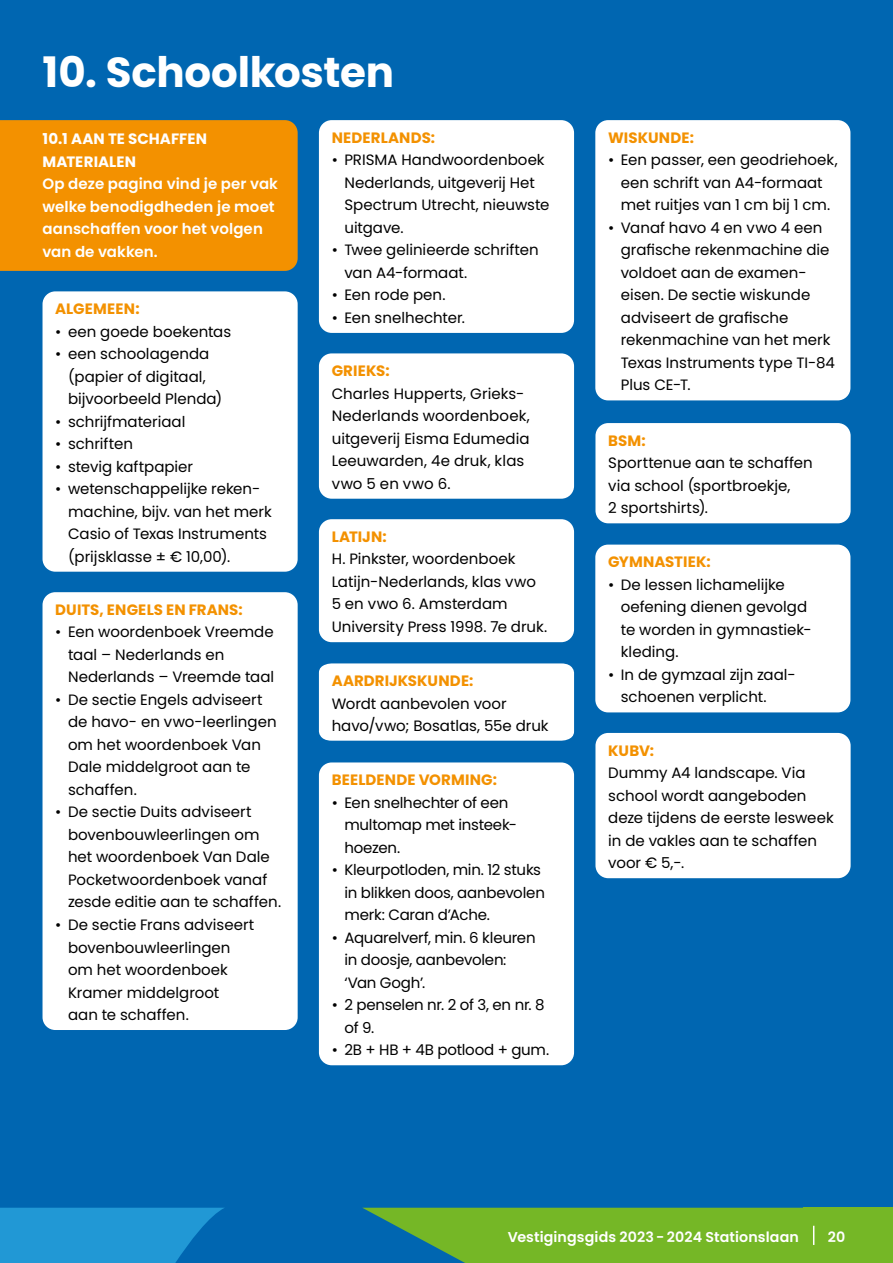
<style>
.page{position:relative;width:893px;height:1263px;background:#0066b1}
.page>*{position:absolute;margin:0;border:0;box-sizing:border-box;transform-origin:0 0}
.t1{font:700 42px "Poppins";letter-spacing:-.005em;color:#fff}
.t2{font:15px/22.5px "Poppins";color:#000}
.t3{font:700 15px "Poppins";letter-spacing:.01em;color:#f39100}
.t4{font:600 15px/22.5px "Poppins";letter-spacing:.005em;color:#fff}
.t5{font:700 15px/22.5px "Poppins";letter-spacing:.005em;color:#fff}
.t6{font:600 14.25px "Poppins";letter-spacing:.005em;color:#fff}
</style>
<div class="page">
<div style="left:0;top:120px;width:298px;height:151px;background:#f39100"></div>
<div style="left:43px;top:592px;width:255px;height:438px;background:#fff;border-radius:13px"></div>
<div style="left:43px;top:291px;width:255px;height:281px;background:#fff;border-radius:13px"></div>
<div style="left:595px;top:545px;width:255px;height:167px;background:#fff;border-radius:13px"></div>
<div style="left:319px;top:519px;width:255px;height:123px;background:#fff;border-radius:13px"></div>
<div style="left:319px;top:353px;width:255px;height:146px;background:#fff;border-radius:13px"></div>
<div style="left:319px;top:762px;width:255px;height:303px;background:#fff;border-radius:13px"></div>
<div style="left:595px;top:733px;width:256px;height:145px;background:#fff;border-radius:13px"></div>
<div style="left:319px;top:663px;width:255px;height:78px;background:#fff"></div>
<div style="left:319px;top:120px;width:255px;height:213px;background:#fff;border-radius:13px"></div>
<div style="left:595px;top:423px;width:256px;height:100px;background:#fff;border-radius:13px"></div>
<div style="left:595px;top:120px;width:255px;height:280px;background:#fff;border-radius:13px"></div>
<div style="left:760px;top:1208px;width:133px;height:55px;background:#75b726"></div>
<svg style="left:0;top:1208px;width:224px;height:55px;background:#1c91d0"></svg>
<svg style="left:363px;top:1208px;width:452px;height:55px"></svg>
<h1 class="t1" style="left:43px;top:48px;width:353px">10. Schoolkosten</h1>
<p class="t5" style="left:43px;top:128px;width:166px">10.1 AAN TE SCHAFFEN<br>MATERIALEN</p>
<p class="t4" style="left:43px;top:173px;width:237px">Op deze pagina vind je per vak welke benodigdheden je moet aanschaffen voor het volgen van de vakken.</p>
<p class="t3" style="left:55px;top:300px;width:86px">ALGEMEEN:</p>
<p class="t2" style="left:55px;top:320px;width:177px">• een goede boekentas</p>
<p class="t2" style="left:68px;top:343px;width:156px;text-indent:-13px">• een schoolagenda (papier of digitaal, bijvoorbeeld Plenda)</p>
<p class="t2" style="left:55px;top:410px;width:132px">• schrijfmateriaal</p>
<p class="t2" style="left:55px;top:433px;width:79px">• schriften</p>
<p class="t2" style="left:55px;top:455px;width:139px">• stevig kaftpapier</p>
<p class="t2" style="left:68px;top:478px;width:205px;text-indent:-13px">• wetenschappelijke reken&shy;machine, bijv. van het merk<br>Casio of Texas Instruments (prijsklasse ± € 10,00).</p>
<p class="t3" style="left:55px;top:601px;width:189px">DUITS, ENGELS EN FRANS:</p>
<p class="t2" style="left:68px;top:621px;width:208px;text-indent:-13px">• Een woordenboek Vreemde taal – Nederlands en<br>Nederlands – Vreemde taal</p>
<p class="t2" style="left:68px;top:688px;width:210px;text-indent:-13px">• De sectie Engels adviseert de havo- en vwo-leerlingen om het woordenboek Van<br>Dale middelgroot aan te schaffen.</p>
<p class="t2" style="left:68px;top:801px;width:215px;text-indent:-13px">• De sectie Duits adviseert bovenbouwleerlingen om het woordenboek Van Dale<br>Pocketwoordenboek vanaf zesde editie aan te schaffen.</p>
<p class="t2" style="left:68px;top:913px;width:188px;text-indent:-13px">• De sectie Frans adviseert bovenbouwleerlingen om het woordenboek<br>Kramer middelgroot<br>aan te schaffen.</p>
<p class="t3" style="left:332px;top:129px;width:105px">NEDERLANDS:</p>
<p class="t2" style="left:344px;top:149px;width:207px;text-indent:-13px">• PRISMA Handwoordenboek<br>Nederlands, uitgeverij Het<br>Spectrum Utrecht, nieuwste uitgave.</p>
<p class="t2" style="left:344px;top:239px;width:196px;text-indent:-13px">• Twee gelinieerde schriften van A4-formaat.</p>
<p class="t2" style="left:332px;top:284px;width:115px">• Een rode pen.</p>
<p class="t2" style="left:332px;top:306px;width:135px">• Een snelhechter.</p>
<p class="t3" style="left:332px;top:362px;width:59px">GRIEKS:</p>
<p class="t2" style="left:332px;top:382px;width:200px">Charles Hupperts, Grieks-<br>Nederlands woordenboek, uitgeverij Eisma Edumedia<br>Leeuwarden, 4e druk, klas vwo 5 en vwo 6.</p>
<p class="t3" style="left:332px;top:528px;width:57px">LATIJN:</p>
<p class="t2" style="left:332px;top:548px;width:217px">H. Pinkster, woordenboek<br>Latijn-Nederlands, klas vwo<br>5 en vwo 6. Amsterdam<br>University Press 1998. 7e druk.</p>
<p class="t3" style="left:332px;top:672px;width:143px">AARDRIJKSKUNDE:</p>
<p class="t2" style="left:332px;top:692px;width:219px">Wordt aanbevolen voor havo/vwo; Bosatlas, 55e druk</p>
<p class="t3" style="left:332px;top:771px;width:167px">BEELDENDE VORMING:</p>
<p class="t2" style="left:344px;top:791px;width:174px;text-indent:-13px">• Een snelhechter of een multomap met insteek&shy;hoezen.</p>
<p class="t2" style="left:344px;top:859px;width:202px;text-indent:-13px">• Kleurpotloden, min. 12 stuks in blikken doos, aanbevolen merk: Caran d’Ache.</p>
<p class="t2" style="left:344px;top:926px;width:193px;text-indent:-13px">• Aquarelverf, min. 6 kleuren in doosje, aanbevolen: ‘Van Gogh’.</p>
<p class="t2" style="left:344px;top:994px;width:202px;text-indent:-13px">• 2 penselen nr. 2 of 3, en nr. 8 of 9.</p>
<p class="t2" style="left:332px;top:1039px;width:219px">• 2B + HB + 4B potlood + gum.</p>
<p class="t3" style="left:608px;top:129px;width:87px">WISKUNDE:</p>
<p class="t2" style="left:608px;top:149px;width:231px;text-align:center">• Een passer, een geodriehoek, een schrift van A4-formaat met ruitjes van 1 cm bij 1 cm.</p>
<p class="t2" style="left:621px;top:216px;width:216px;text-indent:-13px">• Vanaf havo 4 en vwo 4 een grafische rekenmachine die voldoet aan de examen&shy;eisen. De sectie wiskunde adviseert de grafische rekenmachine van het merk<br>Texas Instruments type TI-84<br>Plus CE-T.</p>
<p class="t3" style="left:608px;top:432px;width:39px">BSM:</p>
<p class="t2" style="left:608px;top:452px;width:206px">Sporttenue aan te schaffen via school (sportbroekje,<br>2 sportshirts).</p>
<p class="t3" style="left:608px;top:553px;width:104px">GYMNASTIEK:</p>
<p class="t2" style="left:621px;top:573px;width:192px;text-indent:-13px">• De lessen lichamelijke oefening dienen gevolgd te worden in gymnastiek&shy;kleding.</p>
<p class="t2" style="left:621px;top:663px;width:177px;text-indent:-13px">• In de gymzaal zijn zaal&shy;schoenen verplicht.</p>
<p class="t3" style="left:608px;top:742px;width:47px">KUBV:</p>
<p class="t2" style="left:608px;top:762px;width:227px">Dummy A4 landscape. Via school wordt aangeboden deze tijdens de eerste lesweek in de vakles aan te schaffen voor € 5,-.</p>
<p class="t6" style="left:508px;top:1228px;width:293px">Vestigingsgids 2023 - 2024 Stationslaan</p>
<p class="t6" style="left:828px;top:1228px;width:19px">20</p>
</div>
